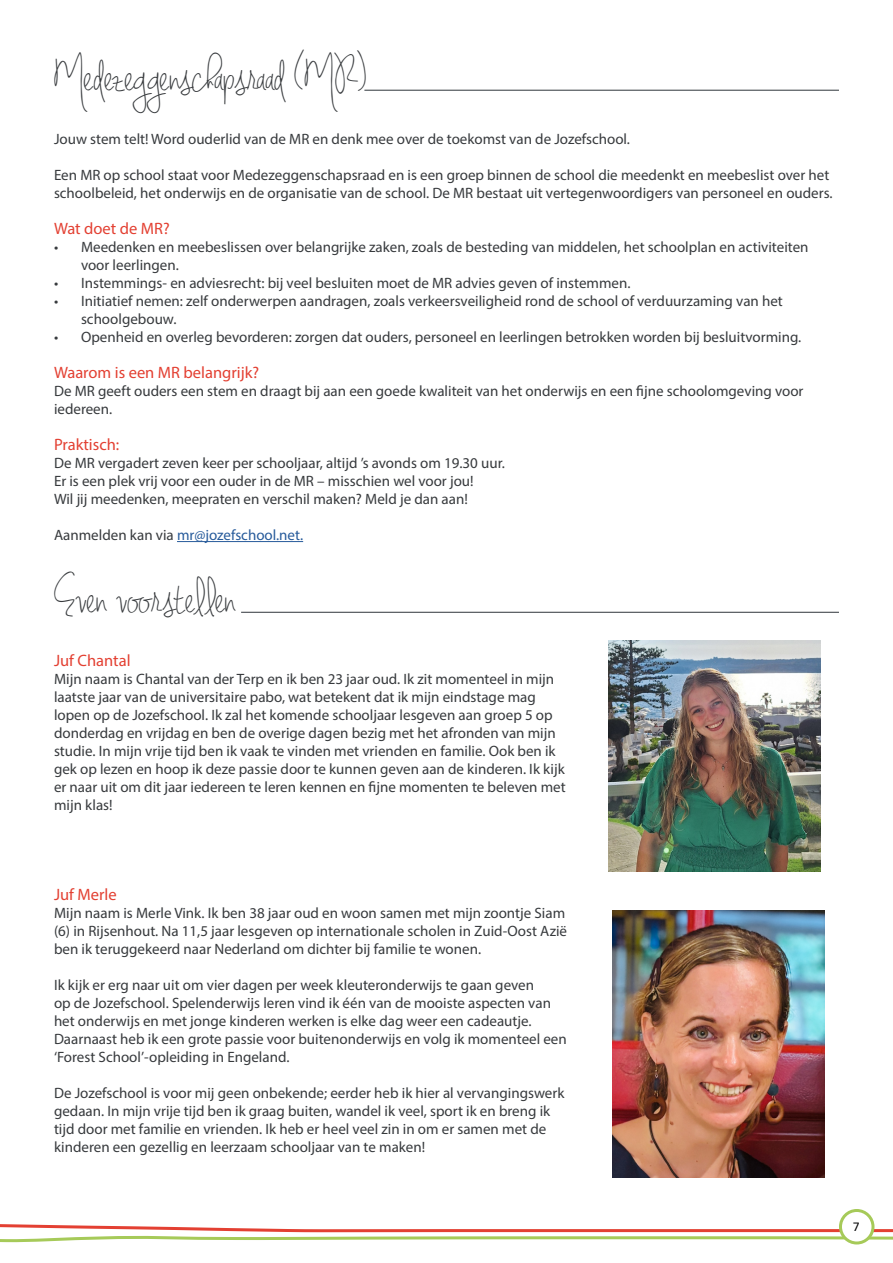
<style>
.page{position:relative;width:893px;height:1263px;background:#fff}
.page>*{position:absolute;margin:0;border:0;box-sizing:border-box;transform-origin:0 0}
.t1{font:48px "Jennifer Lynne";color:#373a3d}
.t2{font:16.5px "Myriad Pro";color:#e34032}
.t3{font:15px/18px "Myriad Pro";color:#373a3d}
.t4{font:15px "Myriad Pro";color:#275b9b}
.t5{font:13.5px "Calibri";color:#000}
.s1{color:#373a3d}
</style>
<div class="page">
<svg style="left:0;top:1213px;width:893px;height:30px"></svg>
<div style="left:840px;top:1210px;width:33px;height:33px;background:#fff;border-radius:50%"></div>
<div style="left:839px;top:1209px;width:35px;height:35px;border:3px solid #a6ca59;border-radius:50%"></div>
<hr style="left:364px;top:90px;width:475px;height:1px;background:#2f353b">
<hr style="left:177px;top:541px;width:126px;height:1px;background:#275b9b">
<hr style="left:241px;top:612px;width:598px;height:1px;background:#2f353b">
<img style="left:608px;top:641px;width:212px;height:230px">
<img style="left:612px;top:911px;width:212px;height:266px">
<h1 class="t1" style="left:54px;top:45px;width:314px">Medezeggenschapsraad (MR)</h1>
<p class="t3" style="left:54px;top:130px;width:578px">Jouw stem telt! Word ouderlid van de MR en denk mee over de toekomst van de Jozefschool.</p>
<p class="t3" style="left:54px;top:166px;width:780px">Een MR op school staat voor Medezeggenschapsraad en is een groep binnen de school die meedenkt en meebeslist over het schoolbeleid, het onderwijs en de organisatie van de school. De MR bestaat uit vertegenwoordigers van personeel en ouders.</p>
<p class="t2" style="left:54px;top:218px;width:117px">Wat doet de MR?</p>
<p class="t3" style="left:81px;top:238px;width:729px;text-indent:-27px">• Meedenken en meebeslissen over belangrijke zaken, zoals de besteding van middelen, het schoolplan en activiteiten voor leerlingen.</p>
<p class="t3" style="left:54px;top:274px;width:578px">• Instemmings- en adviesrecht: bij veel besluiten moet de MR advies geven of instemmen.</p>
<p class="t3" style="left:81px;top:292px;width:703px;text-indent:-27px">• Initiatief nemen: zelf onderwerpen aandragen, zoals verkeersveiligheid rond de school of verduurzaming van het schoolgebouw.</p>
<p class="t3" style="left:54px;top:328px;width:749px">• Openheid en overleg bevorderen: zorgen dat ouders, personeel en leerlingen betrokken worden bij besluitvorming.</p>
<p class="t2" style="left:54px;top:362px;width:207px">Waarom is een MR belangrijk?</p>
<p class="t3" style="left:54px;top:382px;width:751px">De MR geeft ouders een stem en draagt bij aan een goede kwaliteit van het onderwijs en een fijne schoolomgeving voor iedereen.</p>
<p class="t2" style="left:54px;top:434px;width:67px">Praktisch:</p>
<p class="t3" style="left:54px;top:454px;width:452px">De MR vergadert zeven keer per schooljaar, altijd ’s avonds om 19.30 uur.<br>Er is een plek vrij voor een ouder in de MR – misschien wel voor jou!<br>Wil jij meedenken, meepraten en verschil maken? Meld je dan aan!</p>
<p class="t4" style="left:54px;top:526px;width:251px"><span class="s1">Aanmelden kan via</span> mr@jozefschool.net.</p>
<h1 class="t1" style="left:54px;top:567px;width:183px">Even voorstellen</h1>
<p class="t2" style="left:54px;top:650px;width:78px">Juf Chantal</p>
<p class="t3" style="left:54px;top:670px;width:513px">Mijn naam is Chantal van der Terp en ik ben 23 jaar oud. Ik zit momenteel in mijn laatste jaar van de universitaire pabo, wat betekent dat ik mijn eindstage mag lopen op de Jozefschool. Ik zal het komende schooljaar lesgeven aan groep 5 op donderdag en vrijdag en ben de overige dagen bezig met het afronden van mijn studie. In mijn vrije tijd ben ik vaak te vinden met vrienden en familie. Ook ben ik gek op lezen en hoop ik deze passie door te kunnen geven aan de kinderen. Ik kijk er naar uit om dit jaar iedereen te leren kennen en fijne momenten te beleven met mijn klas!</p>
<p class="t2" style="left:54px;top:884px;width:64px">Juf Merle</p>
<p class="t3" style="left:54px;top:904px;width:515px">Mijn naam is Merle Vink. Ik ben 38 jaar oud en woon samen met mijn zoontje Siam (6) in Rijsenhout. Na 11,5 jaar lesgeven op internationale scholen in Zuid-Oost Azië ben ik teruggekeerd naar Nederland om dichter bij familie te wonen.</p>
<p class="t3" style="left:54px;top:976px;width:514px">Ik kijk er erg naar uit om vier dagen per week kleuteronderwijs te gaan geven<br>op de Jozefschool. Spelenderwijs leren vind ik één van de mooiste aspecten van het onderwijs en met jonge kinderen werken is elke dag weer een cadeautje.<br>Daarnaast heb ik een grote passie voor buitenonderwijs en volg ik momenteel een ‘Forest School’-opleiding in Engeland.</p>
<p class="t3" style="left:54px;top:1084px;width:512px">De Jozefschool is voor mij geen onbekende; eerder heb ik hier al vervangingswerk gedaan. In mijn vrije tijd ben ik graag buiten, wandel ik veel, sport ik en breng ik tijd door met familie en vrienden. Ik heb er heel veel zin in om er samen met de kinderen een gezellig en leerzaam schooljaar van te maken!</p>
<p class="t5" style="left:853px;top:1217px;width:8px">7</p>
</div>
